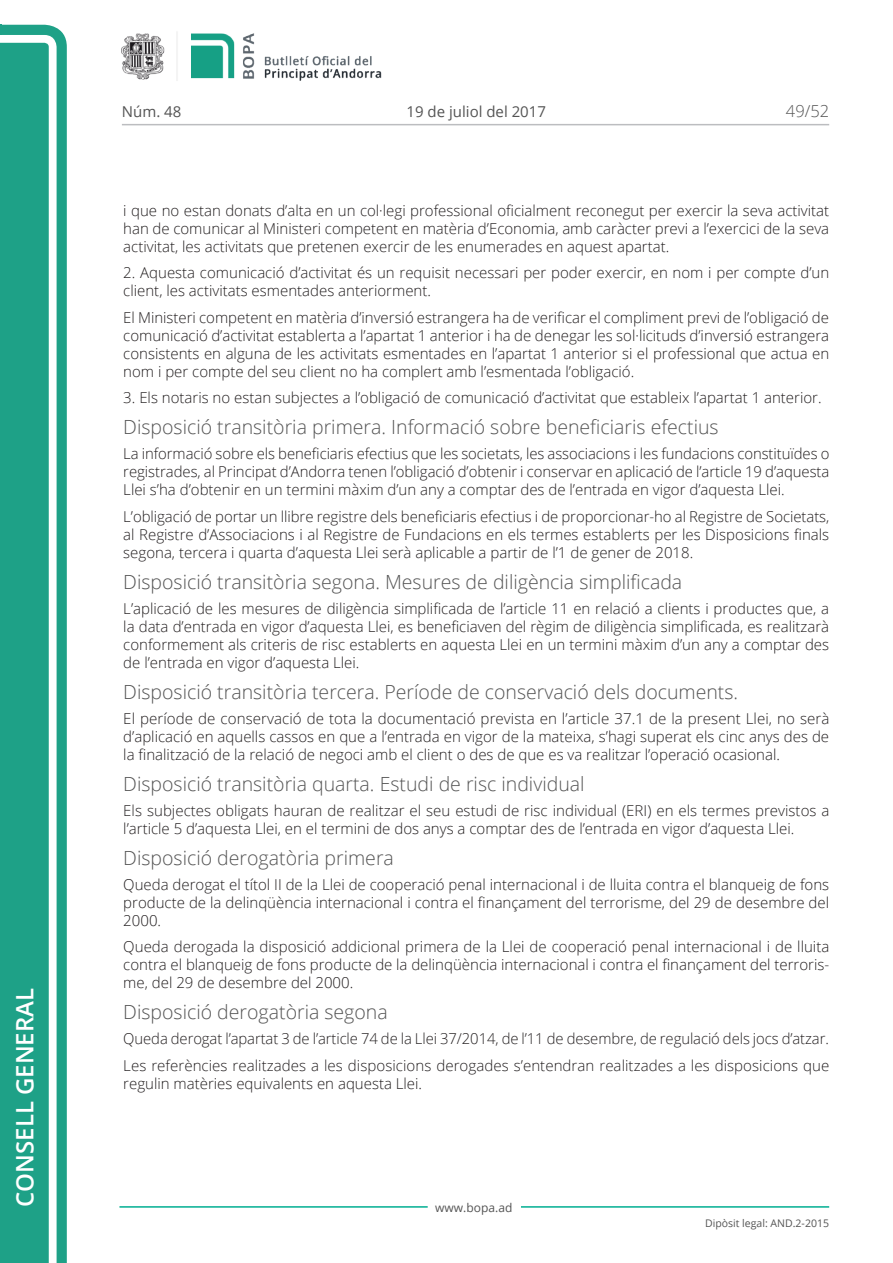
<style>
.page{position:relative;width:893px;height:1263px;background:#fff}
.page>*{position:absolute;margin:0;border:0;box-sizing:border-box;transform-origin:0 0}
.t1{font:600 24px "Open Sans";color:#fff}
.Titol_5{font:300 19.5px "Open Sans";color:#545454}
.t2{font:300 16.5px "Open Sans";color:#545454}
.Body_text{font:300 15px/18px "Open Sans";color:#231f20;text-align:justify}
.t3{font:15px "Open Sans";color:#545454}
.t4{font:12px "Open Sans";color:#545454}
.t5{font:10.5px "Open Sans";color:#545454}
</style>
<div class="page">
<svg style="left:0;top:25px;width:67px;height:1238px;fill:#1ea187"></svg>
<div style="left:0;top:43px;width:49px;height:1220px;background:#1ea187"></div>
<img style="left:122px;top:32px;width:260px;height:49px">
<hr style="left:119px;top:1206px;width:309px;height:2px;background:#00ae91">
<hr style="left:521px;top:1206px;width:308px;height:2px;background:#00ae91">
<hr style="left:122px;top:124px;width:707px;height:1px;background:#bcbdc0">
<h1 class="t1" style="left:8px;top:1207px;width:220px;rotate:-90deg">Consell General</h1>
<p class="t3" style="left:122px;top:102px;width:61px">Núm. 48</p>
<p class="t3" style="left:406px;top:102px;width:141px">19 de juliol del 2017</p>
<p class="t2" style="left:786px;top:100px;width:45px">49/52</p>
<p class="Body_text" style="left:123px;top:201px;width:707px">i que no estan donats d’alta en un col·legi professional oficialment reconegut per exercir la seva activitat han de comunicar al Ministeri competent en matèria d’Economia, amb caràcter previ a l’exercici de la seva activitat, les activitats que pretenen exercir de les enumerades en aquest apartat.</p>
<p class="Body_text" style="left:123px;top:263px;width:707px">2. Aquesta comunicació d’activitat és un requisit necessari per poder exercir, en nom i per compte d’un client, les activitats esmentades anteriorment.</p>
<p class="Body_text" style="left:123px;top:308px;width:707px">El Ministeri competent en matèria d’inversió estrangera ha de verificar el compliment previ de l’obligació de comunicació d’activitat establerta a l’apartat 1 anterior i ha de denegar les sol·licituds d’inversió estrangera consistents en alguna de les activitats esmentades en l’apartat 1 anterior si el professional que actua en nom i per compte del seu client no ha complert amb l’esmentada l’obligació.</p>
<p class="Body_text" style="left:123px;top:388px;width:700px">3. Els notaris no estan subjectes a l’obligació de comunicació d’activitat que estableix l’apartat 1 anterior.</p>
<p class="Titol_5" style="left:123px;top:414px;width:597px">Disposició transitòria primera. Informació sobre beneficiaris efectius</p>
<p class="Body_text" style="left:123px;top:444px;width:708px">La informació sobre els beneficiaris efectius que les societats, les associacions i les fundacions constituïdes o registrades, al Principat d’Andorra tenen l’obligació d’obtenir i conservar en aplicació de l’article 19 d’aquesta Llei s’ha d’obtenir en un termini màxim d’un any a comptar des de l’entrada en vigor d’aquesta Llei.</p>
<p class="Body_text" style="left:123px;top:507px;width:708px">L’obligació de portar un llibre registre dels beneficiaris efectius i de proporcionar-ho al Registre de Societats, al Registre d’Associacions i al Registre de Fundacions en els termes establerts per les Disposicions finals segona, tercera i quarta d’aquesta Llei serà aplicable a partir de l’1 de gener de 2018.</p>
<p class="Titol_5" style="left:123px;top:568px;width:560px">Disposició transitòria segona. Mesures de diligència simplificada</p>
<p class="Body_text" style="left:123px;top:599px;width:707px">L’aplicació de les mesures de diligència simplificada de l’article 11 en relació a clients i productes que, a la data d’entrada en vigor d’aquesta Llei, es beneficiaven del règim de diligència simplificada, es realitzarà conformement als criteris de risc establerts en aquesta Llei en un termini màxim d’un any a comptar des de l’entrada en vigor d’aquesta Llei.</p>
<p class="Titol_5" style="left:123px;top:678px;width:616px">Disposició transitòria tercera. Període de conservació dels documents.</p>
<p class="Body_text" style="left:123px;top:709px;width:708px">El període de conservació de tota la documentació prevista en l’article 37.1 de la present Llei, no serà d’aplicació en aquells cassos en que a l’entrada en vigor de la mateixa, s’hagi superat els cinc anys des de la finalització de la relació de negoci amb el client o des de que es va realitzar l’operació ocasional.</p>
<p class="Titol_5" style="left:123px;top:770px;width:463px">Disposició transitòria quarta. Estudi de risc individual</p>
<p class="Body_text" style="left:123px;top:801px;width:708px">Els subjectes obligats hauran de realitzar el seu estudi de risc individual (ERI) en els termes previstos a l’article 5 d’aquesta Llei, en el termini de dos anys a comptar des de l’entrada en vigor d’aquesta Llei.</p>
<p class="Titol_5" style="left:123px;top:844px;width:272px">Disposició derogatòria primera</p>
<p class="Body_text" style="left:123px;top:875px;width:707px">Queda derogat el títol II de la Llei de cooperació penal internacional i de lluita contra el blanqueig de fons producte de la delinqüència internacional i contra el finançament del terrorisme, del 29 de desembre del 2000.</p>
<p class="Body_text" style="left:123px;top:937px;width:708px">Queda derogada la disposició addicional primera de la Llei de cooperació penal internacional i de lluita contra el blanqueig de fons producte de la delinqüència internacional i contra el finançament del terroris&shy;me, del 29 de desembre del 2000.</p>
<p class="Titol_5" style="left:123px;top:999px;width:266px">Disposició derogatòria segona</p>
<p class="Body_text" style="left:123px;top:1029px;width:707px">Queda derogat l’apartat 3 de l’article 74 de la Llei 37/2014, de l’11 de desembre, de regulació dels jocs d’atzar.</p>
<p class="Body_text" style="left:123px;top:1056px;width:707px">Les referències realitzades a les disposicions derogades s’entendran realitzades a les disposicions que regulin matèries equivalents en aquesta Llei.</p>
<p class="t4" style="left:435px;top:1199px;width:79px">www.bopa.ad</p>
<p class="t5" style="left:705px;top:1216px;width:125px">Dipòsit legal: AND.2-2015</p>
</div>
